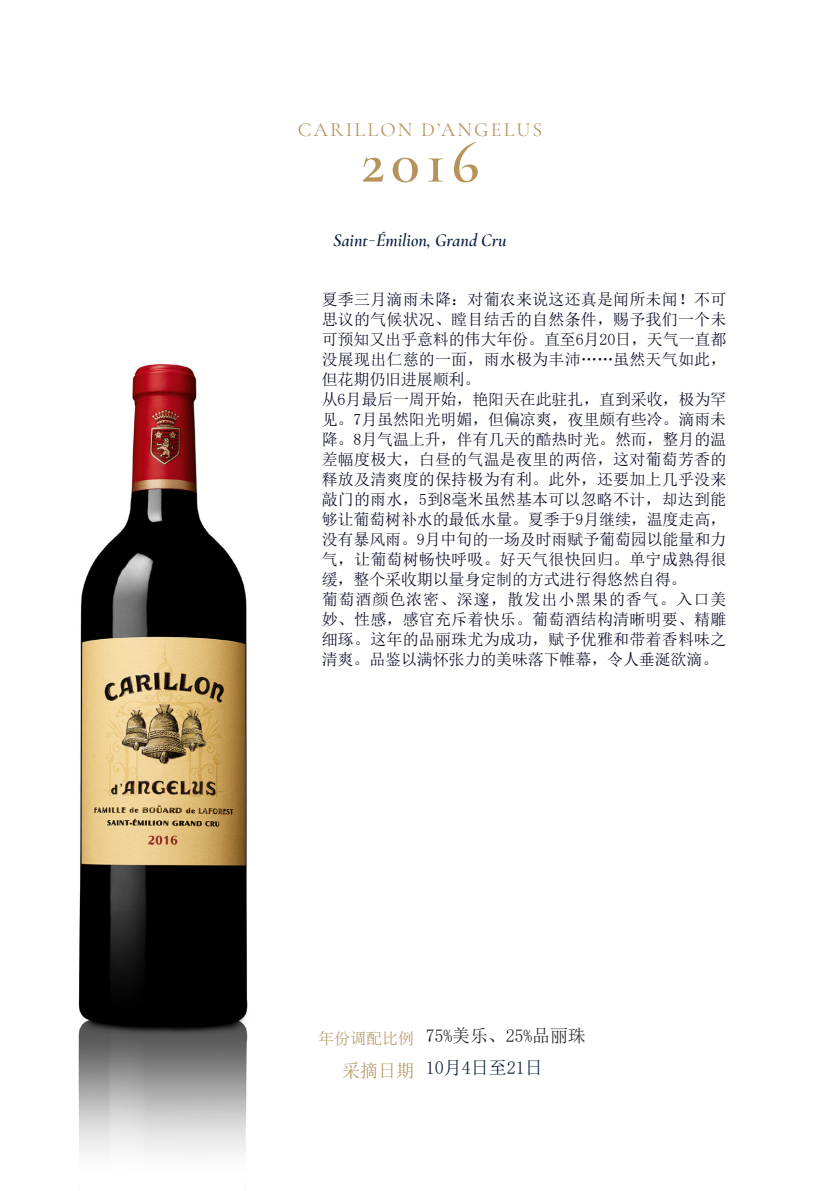
<style>
.page{position:relative;width:840px;height:1191px;background:#fff}
.page>*{position:absolute;margin:0;border:0;box-sizing:border-box;transform-origin:0 0}
.t1{font:600 60px "Cormorant Garamond";color:#b7935c}
.t2{font:20px "Cormorant Garamond";letter-spacing:.11em;color:#b7935c}
.t3{font:italic 600 18px "Cormorant Garamond";color:#051b3d}
.t4{font:18px "Sim Sun";letter-spacing:-.01em;color:#231f20}
.t5{font:18px "Sim Sun";color:#011638}
.t6{font:18px "Sim Sun";color:#b7935c}
.t7{font:16px/20px "Sim Sun";letter-spacing:-.01em;color:#050726;text-align:justify}
.t8{font:16px "Sim Sun";color:#b7935c}
.s1{font-family:"Halcom";font-weight:300;font-style:normal}
</style>
<div class="page">
<img style="left:78px;top:363px;width:170px;height:792px">
<p class="t2" style="left:298px;top:117px;width:246px">CARILLON D’ANGELUS</p>
<p class="t1" style="left:360px;top:125px;width:120px">2016</p>
<p class="t3" style="left:333px;top:229px;width:175px">Saint<span class="s1">-</span>Émilion, Grand Cru</p>
<p class="t7" style="left:321px;top:289px;width:406px">夏季三月滴雨未降：对葡农来说这还真是闻所未闻！不可思议的气候状况、瞠目结舌的自然条件，赐予我们一个未可预知又出乎意料的伟大年份。直至6月20日，天气一直都没展现出仁慈的一面，雨水极为丰沛……虽然天气如此，但花期仍旧进展顺利。</p>
<p class="t7" style="left:321px;top:389px;width:406px">从6月最后一周开始，艳阳天在此驻扎，直到采收，极为罕见。7月虽然阳光明媚，但偏凉爽，夜里颇有些冷。滴雨未降。8月气温上升，伴有几天的酷热时光。然而，整月的温差幅度极大，白昼的气温是夜里的两倍，这对葡萄芳香的释放及清爽度的保持极为有利。此外，还要加上几乎没来敲门的雨水，5到8毫米虽然基本可以忽略不计，却达到能够让葡萄树补水的最低水量。夏季于9月继续，温度走高，没有暴风雨。9月中旬的一场及时雨赋予葡萄园以能量和力气，让葡萄树畅快呼吸。好天气很快回归。单宁成熟得很缓，整个采收期以量身定制的方式进行得悠然自得。</p>
<p class="t7" style="left:321px;top:589px;width:406px">葡萄酒颜色浓密、深邃，散发出小黑果的香气。入口美妙、性感，感官充斥着快乐。葡萄酒结构清晰明要、精雕细琢。这年的品丽珠尤为成功，赋予优雅和带着香料味之清爽。品鉴以满怀张力的美味落下帷幕，令人垂涎欲滴。</p>
<p class="t8" style="left:318px;top:1029px;width:97px">年份调配比例</p>
<p class="t4" style="left:425px;top:1026px;width:162px">75%美乐、25%品丽珠</p>
<p class="t6" style="left:342px;top:1061px;width:73px">采摘日期</p>
<p class="t5" style="left:425px;top:1058px;width:118px">10月4日至21日</p>
</div>
